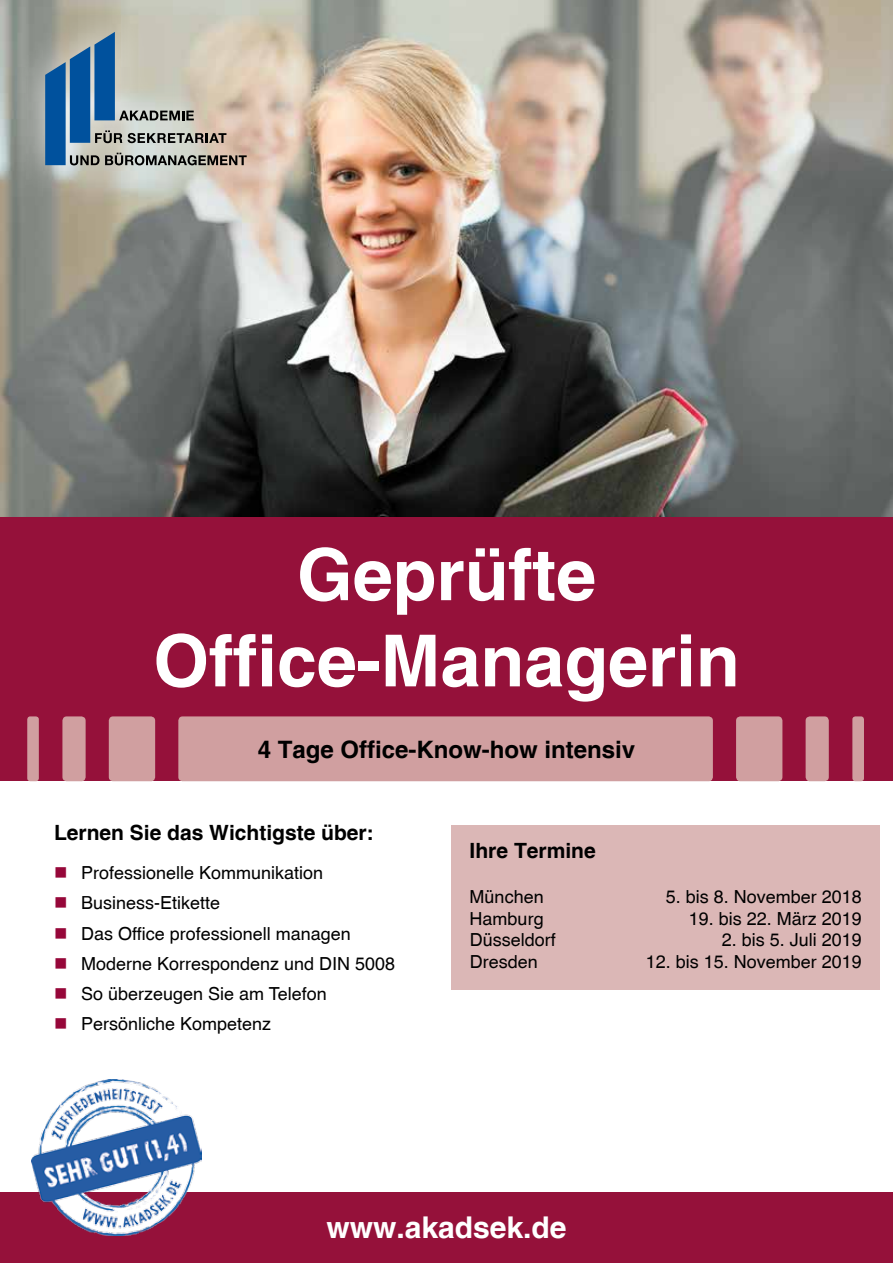
<style>
.page{position:relative;width:893px;height:1263px;background:#fff}
.page>*{position:absolute;margin:0;border:0;box-sizing:border-box;transform-origin:0 0}
.t1{font:700 71.85px/86.1px "Helvetica";color:#fff;text-align:center}
.t2{font:700 30px "Helvetica";color:#fff}
.t3{font:700 24px "Helvetica";color:#000}
.t4{font:700 21px "Helvetica";color:#000}
.t5{font:18px/30.2px "Helvetica";color:#000}
</style>
<div class="page">
<div style="left:0;top:517px;width:893px;height:264px;background:#95113a"></div>
<div style="left:0;top:1192px;width:893px;height:71px;background:#95113a"></div>
<div style="left:736px;top:716px;width:46px;height:65px;background:#d09fa0;border-radius:4px"></div>
<div style="left:806px;top:716px;width:23px;height:65px;background:#d09fa0;border-radius:4px"></div>
<div style="left:852px;top:716px;width:12px;height:65px;background:#d09fa0;border-radius:3px"></div>
<div style="left:178px;top:716px;width:535px;height:65px;background:#d09fa0;border-radius:4px"></div>
<div style="left:109px;top:716px;width:46px;height:65px;background:#d09fa0;border-radius:4px"></div>
<div style="left:62px;top:716px;width:24px;height:65px;background:#d09fa0;border-radius:4px"></div>
<div style="left:27px;top:716px;width:12px;height:65px;background:#d09fa0;border-radius:3px"></div>
<img style="left:31px;top:1079px;width:170px;height:156px">
<img style="left:0;top:0;width:893px;height:517px">
<div style="left:9px;top:2px;width:268px;height:198px;background:#fff;opacity:.75"></div>
<svg style="left:45px;top:32px;width:202px;height:133px;background:#96a2a7"></svg>
<div style="left:451px;top:825px;width:429px;height:164px;background:#dbb7b6"></div>
<h1 class="t1" style="left:153px;top:531px;width:588px">Geprüfte<br>Office-Managerin</h1>
<h3 class="t3" style="left:258px;top:734px;width:379px">4 Tage Office-Know-how intensiv</h3>
<p class="t4" style="left:54px;top:820px;width:321px">Lernen Sie das Wichtigste über:</p>
<p class="t5" style="left:81px;top:857px;width:316px">Professionelle Kommunikation<br>Business-Etikette<br>Das Office professionell managen<br>Moderne Korrespondenz und DIN 5008<br>So überzeugen Sie am Telefon<br>Persönliche Kompetenz</p>
<p class="t4" style="left:470px;top:838px;width:128px">Ihre Termine</p>
<p class="t5" style="left:470px;top:881px;width:76px">München</p>
<p class="t5" style="left:666px;top:881px;width:198px">5. bis 8. November 2018</p>
<p class="t5" style="left:470px;top:903px;width:76px">Hamburg</p>
<p class="t5" style="left:689px;top:903px;width:175px">19. bis 22. März 2019</p>
<p class="t5" style="left:470px;top:924px;width:88px">Düsseldorf</p>
<p class="t5" style="left:722px;top:924px;width:142px">2. bis 5. Juli 2019</p>
<p class="t5" style="left:470px;top:946px;width:70px">Dresden</p>
<p class="t5" style="left:646px;top:946px;width:218px">12. bis 15. November 2019</p>
<h2 class="t2" style="left:326px;top:1209px;width:242px">www.akadsek.de</h2>
</div>
